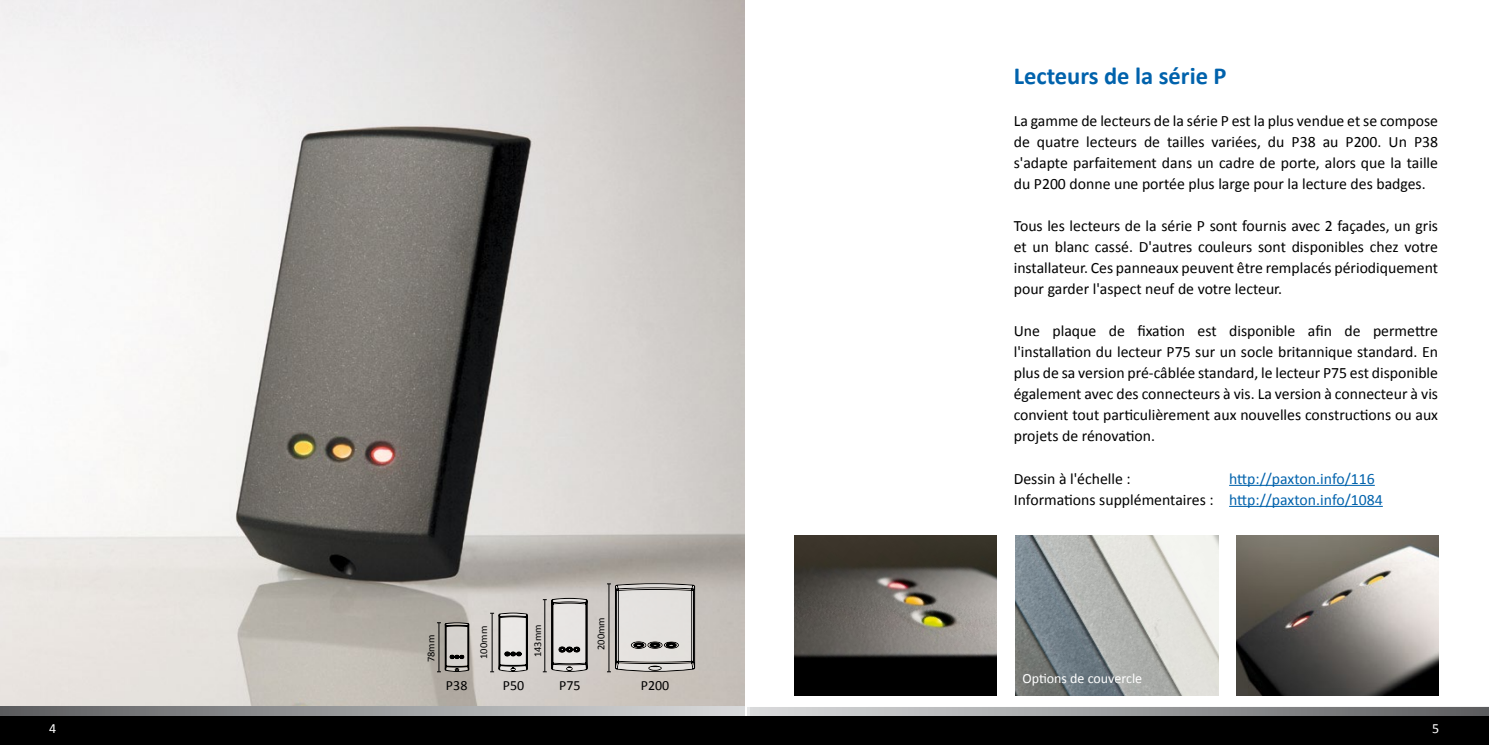
<style>
.page{position:relative;width:1489px;height:745px;background:#fff}
.page>*{position:absolute;margin:0;border:0;box-sizing:border-box;transform-origin:0 0}
.t1{font:700 24.5px "Calibri";color:#0062ac}
.t2{font:15.75px/21px "Calibri";color:#000;text-align:justify}
.t3{font:15.75px/21px "Calibri";color:#0062ac}
.t4{font:14px "Calibri";color:#fff}
.t5{font:14px "Calibri";color:#000}
.t6{font:10.5px "Calibri";color:#000}
</style>
<div class="page">
<img style="left:0;top:0;width:744px;height:706px">
<img style="left:794px;top:535px;width:202px;height:159px">
<img style="left:1015px;top:535px;width:202px;height:159px">
<img style="left:1236px;top:535px;width:202px;height:159px">
<hr style="left:1228px;top:484px;width:146px;height:1px;background:#0062ac">
<hr style="left:1228px;top:505px;width:154px;height:1px;background:#0062ac">
<svg style="left:437px;top:618px;width:32px;height:54px;background:#989590"></svg>
<svg style="left:490px;top:608px;width:37px;height:69px;background:#b9b6b4"></svg>
<svg style="left:543px;top:595px;width:44px;height:82px;background:#b8b6b3"></svg>
<svg style="left:607px;top:583px;width:88px;height:89px;background:#bfbcb9"></svg>
<div style="left:743px;top:706px;width:745px;height:38px;background:linear-gradient(to right,#dddee0,#5e5f61)"></div>
<svg style="left:745px;top:715px;width:743px;height:1px"></svg>
<div style="left:743px;top:716px;width:745px;height:28px;background:#000"></div>
<div style="left:0;top:706px;width:744px;height:38px;background:linear-gradient(to right,#5d5e60,#dadcdd)"></div>
<div style="left:0;top:715px;width:745px;height:29px;background:#000"></div>
<h1 class="t1" style="left:1013px;top:60px;width:214px">Lecteurs de la série P</h1>
<p class="t2" style="left:1013px;top:110px;width:426px">La gamme de lecteurs de la série P est la plus vendue et se compose de quatre lecteurs de tailles variées, du P38 au P200. Un P38 s'adapte parfaitement dans un cadre de porte, alors que la taille du P200 donne une portée plus large pour la lecture des badges.</p>
<p class="t2" style="left:1013px;top:215px;width:426px">Tous les lecteurs de la série P sont fournis avec 2 façades, un gris et un blanc cassé. D'autres couleurs sont disponibles chez votre installateur. Ces panneaux peuvent être remplacés périodiquement pour garder l'aspect neuf de votre lecteur.</p>
<p class="t2" style="left:1013px;top:320px;width:426px">Une plaque de fixation est disponible afin de permettre l'installation du lecteur P75 sur un socle britannique standard. En plus de sa version pré-câblée standard, le lecteur P75 est disponible également avec des connecteurs à vis. La version à connecteur à vis convient tout particulièrement aux nouvelles constructions ou aux projets de rénovation.</p>
<p class="t6" style="left:424px;top:662px;width:29px;rotate:-90deg">78mm</p>
<p class="t6" style="left:477px;top:658px;width:34px;rotate:-90deg">100mm</p>
<p class="t6" style="left:531px;top:657px;width:34px;rotate:-90deg">143mm</p>
<p class="t6" style="left:594px;top:649px;width:34px;rotate:-90deg">200mm</p>
<p class="t5" style="left:446px;top:676px;width:23px">P38</p>
<p class="t5" style="left:503px;top:676px;width:23px">P50</p>
<p class="t5" style="left:559px;top:676px;width:23px">P75</p>
<p class="t5" style="left:640px;top:676px;width:30px">P200</p>
<p class="t2" style="left:1013px;top:467px;width:201px">Dessin à l'échelle :<br>Informations supplémentaires :</p>
<p class="t3" style="left:1228px;top:467px;width:155px">http://paxton.info/116 http://paxton.info/1084</p>
<p class="t4" style="left:1022px;top:669px;width:121px">Options de couvercle</p>
<p class="t4" style="left:49px;top:719px;width:9px">4</p>
<p class="t4" style="left:1431px;top:719px;width:9px">5</p>
</div>
